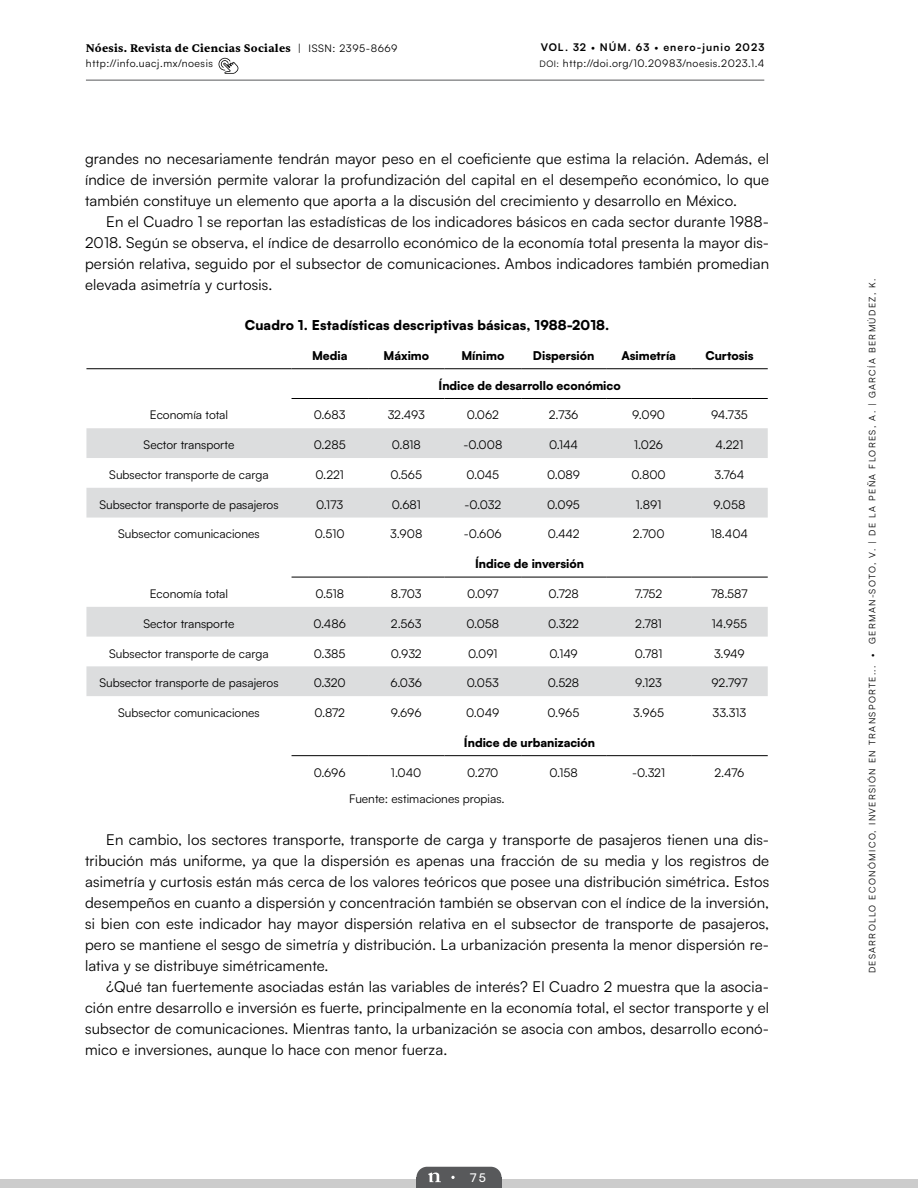
<style>
.page{position:relative;width:918px;height:1188px;background:#fff}
.page>*{position:absolute;margin:0;border:0;box-sizing:border-box;transform-origin:0 0}
.t1{font:15px/21px "Satoshi";letter-spacing:.01em;color:#000;text-align:justify}
.t2{font:900 13.5px "Satoshi";letter-spacing:.01em;color:#000}
.t3{font:12px "Satoshi";color:#000}
.t4{font:900 12px "Satoshi";color:#000}
.t5{font:500 12px "Satoshi";color:#fff}
.t6{font:700 11.25px "Sentient";letter-spacing:.02em;color:#000}
.t7{font:10.5px "Satoshi";letter-spacing:.05em;color:#000}
.t8{font:700 10.5px "Satoshi";letter-spacing:.1em;color:#000}
.t9{font:9px "Satoshi";letter-spacing:.15em;color:#000}
.s1{font-weight:400}
.s2{font-family:"Satoshi";font-weight:400;font-size:10.5px}
.s3{font-size:9px}
</style>
<div class="page">
<div style="left:0;top:1179px;width:918px;height:9px;background:#ccc"></div>
<div style="left:416px;top:1167px;width:86px;height:21px;background:#58595b;border-radius:11px"></div>
<div style="left:416px;top:1177px;width:86px;height:11px;background:#58595b"></div>
<svg style="left:428px;top:1173px;width:13px;height:9px"></svg>
<svg style="left:451px;top:1176px;width:4px;height:3px"></svg>
<hr style="left:86px;top:80px;width:678px;height:1px;background:#58595b">
<svg style="left:219px;top:58px;width:19px;height:16px"></svg>
<svg style="left:86px;top:428px;width:682px;height:268px"></svg>
<hr style="left:86px;top:368px;width:206px;height:1px;background:#000">
<hr style="left:292px;top:368px;width:76px;height:1px;background:#000">
<hr style="left:368px;top:368px;width:77px;height:1px;background:#000">
<hr style="left:445px;top:368px;width:76px;height:1px;background:#000">
<hr style="left:521px;top:368px;width:85px;height:1px;background:#000">
<hr style="left:606px;top:368px;width:85px;height:1px;background:#000">
<hr style="left:691px;top:368px;width:77px;height:1px;background:#000">
<hr style="left:292px;top:398px;width:76px;height:1px;background:#000">
<hr style="left:368px;top:398px;width:77px;height:1px;background:#000">
<hr style="left:445px;top:398px;width:76px;height:1px;background:#000">
<hr style="left:521px;top:398px;width:85px;height:1px;background:#000">
<hr style="left:606px;top:398px;width:85px;height:1px;background:#000">
<hr style="left:691px;top:398px;width:77px;height:1px;background:#000">
<hr style="left:292px;top:577px;width:76px;height:1px;background:#000">
<hr style="left:368px;top:577px;width:77px;height:1px;background:#000">
<hr style="left:445px;top:577px;width:76px;height:1px;background:#000">
<hr style="left:521px;top:577px;width:85px;height:1px;background:#000">
<hr style="left:606px;top:577px;width:85px;height:1px;background:#000">
<hr style="left:691px;top:577px;width:77px;height:1px;background:#000">
<hr style="left:292px;top:755px;width:76px;height:1px;background:#000">
<hr style="left:368px;top:755px;width:77px;height:1px;background:#000">
<hr style="left:445px;top:755px;width:76px;height:1px;background:#000">
<hr style="left:521px;top:755px;width:85px;height:1px;background:#000">
<hr style="left:606px;top:755px;width:85px;height:1px;background:#000">
<hr style="left:691px;top:755px;width:77px;height:1px;background:#000">
<p class="t8" style="left:541px;top:40px;width:225px">VOL. 32 <span class="s1">•</span> NÚM. 63 <span class="s1">•</span> enero-junio 2023</p>
<p class="t6" style="left:86px;top:41px;width:313px">Nóesis. Revista de Ciencias Sociales <span class="s2">| ISSN: 2395-8669</span></p>
<p class="t7" style="left:86px;top:56px;width:129px">http://info.uacj.mx/noesis</p>
<p class="t7" style="left:540px;top:56px;width:226px"><span class="s3">DOI:</span> http://doi.org/10.20983/noesis.2023.1.4</p>
<p class="t1" style="left:85px;top:147px;width:686px">grandes no necesariamente tendrán mayor peso en el coeficiente que estima la relación. Además, el índice de inversión permite valorar la profundización del capital en el desempeño económico, lo que también constituye un elemento que aporta a la discusión del crecimiento y desarrollo en México.</p>
<p class="t1" style="left:85px;top:210px;width:686px;text-indent:21px">En el Cuadro 1 se reportan las estadísticas de los indicadores básicos en cada sector durante 1988- 2018. Según se observa, el índice de desarrollo económico de la economía total presenta la mayor dis&shy;persión relativa, seguido por el subsector de comunicaciones. Ambos indicadores también promedian elevada asimetría y curtosis.</p>
<p class="t2" style="left:245px;top:315px;width:366px">Cuadro 1. Estadísticas descriptivas básicas, 1988-2018.</p>
<p class="t4" style="left:312px;top:346px;width:37px">Media</p>
<p class="t4" style="left:383px;top:346px;width:47px">Máximo</p>
<p class="t4" style="left:461px;top:346px;width:44px">Mínimo</p>
<p class="t4" style="left:533px;top:346px;width:63px">Dispersión</p>
<p class="t4" style="left:621px;top:346px;width:56px">Asimetría</p>
<p class="t4" style="left:705px;top:346px;width:50px">Curtosis</p>
<p class="t4" style="left:439px;top:376px;width:184px">Índice de desarrollo económico</p>
<p class="t3" style="left:150px;top:407px;width:80px">Economía total</p>
<p class="t3" style="left:314px;top:407px;width:33px">0.683</p>
<p class="t3" style="left:388px;top:407px;width:39px">32.493</p>
<p class="t3" style="left:467px;top:407px;width:34px">0.062</p>
<p class="t3" style="left:549px;top:407px;width:31px">2.736</p>
<p class="t3" style="left:632px;top:407px;width:34px">9.090</p>
<p class="t3" style="left:711px;top:407px;width:38px">94.735</p>
<p class="t3" style="left:144px;top:437px;width:92px">Sector transporte</p>
<p class="t3" style="left:314px;top:437px;width:33px">0.285</p>
<p class="t3" style="left:392px;top:437px;width:31px">0.818</p>
<p class="t3" style="left:463px;top:437px;width:40px">-0.008</p>
<p class="t3" style="left:549px;top:437px;width:30px">0.144</p>
<p class="t3" style="left:634px;top:437px;width:30px">1.026</p>
<p class="t3" style="left:716px;top:437px;width:29px">4.221</p>
<p class="t3" style="left:109px;top:467px;width:161px">Subsector transporte de carga</p>
<p class="t3" style="left:316px;top:467px;width:30px">0.221</p>
<p class="t3" style="left:390px;top:467px;width:33px">0.565</p>
<p class="t3" style="left:466px;top:467px;width:34px">0.045</p>
<p class="t3" style="left:547px;top:467px;width:35px">0.089</p>
<p class="t3" style="left:632px;top:467px;width:36px">0.800</p>
<p class="t3" style="left:715px;top:467px;width:31px">3.764</p>
<p class="t3" style="left:99px;top:496px;width:181px">Subsector transporte de pasajeros</p>
<p class="t3" style="left:316px;top:496px;width:29px">0.173</p>
<p class="t3" style="left:392px;top:496px;width:30px">0.681</p>
<p class="t3" style="left:465px;top:496px;width:38px">-0.032</p>
<p class="t3" style="left:547px;top:496px;width:34px">0.095</p>
<p class="t3" style="left:636px;top:496px;width:27px">1.891</p>
<p class="t3" style="left:714px;top:496px;width:33px">9.058</p>
<p class="t3" style="left:118px;top:526px;width:143px">Subsector comunicaciones</p>
<p class="t3" style="left:315px;top:526px;width:31px">0.510</p>
<p class="t3" style="left:390px;top:526px;width:34px">3.908</p>
<p class="t3" style="left:464px;top:526px;width:40px">-0.606</p>
<p class="t3" style="left:548px;top:526px;width:33px">0.442</p>
<p class="t3" style="left:633px;top:526px;width:33px">2.700</p>
<p class="t3" style="left:711px;top:526px;width:39px">18.404</p>
<p class="t4" style="left:475px;top:555px;width:111px">Índice de inversión</p>
<p class="t3" style="left:150px;top:586px;width:80px">Economía total</p>
<p class="t3" style="left:315px;top:586px;width:30px">0.518</p>
<p class="t3" style="left:391px;top:586px;width:32px">8.703</p>
<p class="t3" style="left:467px;top:586px;width:33px">0.097</p>
<p class="t3" style="left:548px;top:586px;width:32px">0.728</p>
<p class="t3" style="left:635px;top:586px;width:29px">7.752</p>
<p class="t3" style="left:711px;top:586px;width:38px">78.587</p>
<p class="t3" style="left:144px;top:615px;width:92px">Sector transporte</p>
<p class="t3" style="left:313px;top:615px;width:34px">0.486</p>
<p class="t3" style="left:391px;top:615px;width:32px">2.563</p>
<p class="t3" style="left:466px;top:615px;width:34px">0.058</p>
<p class="t3" style="left:548px;top:615px;width:32px">0.322</p>
<p class="t3" style="left:635px;top:615px;width:28px">2.781</p>
<p class="t3" style="left:712px;top:615px;width:37px">14.955</p>
<p class="t3" style="left:109px;top:645px;width:161px">Subsector transporte de carga</p>
<p class="t3" style="left:314px;top:645px;width:33px">0.385</p>
<p class="t3" style="left:391px;top:645px;width:32px">0.932</p>
<p class="t3" style="left:468px;top:645px;width:31px">0.091</p>
<p class="t3" style="left:549px;top:645px;width:30px">0.149</p>
<p class="t3" style="left:635px;top:645px;width:29px">0.781</p>
<p class="t3" style="left:714px;top:645px;width:32px">3.949</p>
<p class="t3" style="left:99px;top:675px;width:181px">Subsector transporte de pasajeros</p>
<p class="t3" style="left:314px;top:675px;width:34px">0.320</p>
<p class="t3" style="left:390px;top:675px;width:33px">6.036</p>
<p class="t3" style="left:467px;top:675px;width:34px">0.053</p>
<p class="t3" style="left:548px;top:675px;width:33px">0.528</p>
<p class="t3" style="left:635px;top:675px;width:28px">9.123</p>
<p class="t3" style="left:711px;top:675px;width:37px">92.797</p>
<p class="t3" style="left:118px;top:705px;width:143px">Subsector comunicaciones</p>
<p class="t3" style="left:314px;top:705px;width:32px">0.872</p>
<p class="t3" style="left:391px;top:705px;width:32px">9.696</p>
<p class="t3" style="left:466px;top:705px;width:34px">0.049</p>
<p class="t3" style="left:548px;top:705px;width:33px">0.965</p>
<p class="t3" style="left:633px;top:705px;width:32px">3.965</p>
<p class="t3" style="left:713px;top:705px;width:35px">33.313</p>
<p class="t4" style="left:464px;top:733px;width:133px">Índice de urbanización</p>
<p class="t3" style="left:314px;top:764px;width:33px">0.696</p>
<p class="t3" style="left:391px;top:764px;width:32px">1.040</p>
<p class="t3" style="left:467px;top:764px;width:33px">0.270</p>
<p class="t3" style="left:549px;top:764px;width:30px">0.158</p>
<p class="t3" style="left:632px;top:764px;width:34px">-0.321</p>
<p class="t3" style="left:715px;top:764px;width:31px">2.476</p>
<p class="t3" style="left:349px;top:791px;width:157px">Fuente: estimaciones propias.</p>
<p class="t1" style="left:85px;top:829px;width:686px;text-indent:21px">En cambio, los sectores transporte, transporte de carga y transporte de pasajeros tienen una dis&shy;tribución más uniforme, ya que la dispersión es apenas una fracción de su media y los registros de asimetría y curtosis están más cerca de los valores teóricos que posee una distribución simétrica. Estos desempeños en cuanto a dispersión y concentración también se observan con el índice de la inversión, si bien con este indicador hay mayor dispersión relativa en el subsector de transporte de pasajeros, pero se mantiene el sesgo de simetría y distribución. La urbanización presenta la menor dispersión re&shy;lativa y se distribuye simétricamente.</p>
<p class="t1" style="left:85px;top:976px;width:686px;text-indent:21px">¿Qué tan fuertemente asociadas están las variables de interés? El Cuadro 2 muestra que la asocia&shy;ción entre desarrollo e inversión es fuerte, principalmente en la economía total, el sector transporte y el subsector de comunicaciones. Mientras tanto, la urbanización se asocia con ambos, desarrollo econó&shy;mico e inversiones, aunque lo hace con menor fuerza.</p>
<p class="t5" style="left:470px;top:1169px;width:17px">75</p>
<p class="t9" style="left:866px;top:973px;width:697px;rotate:-90deg">DESARROLLO ECONÓMICO, INVERSIÓN EN TRANSPORTE... • GERMAN-SOTO, V. | DE LA PEÑA FLORES, A. | GARCÍA BERMÚDEZ, K.</p>
</div>
